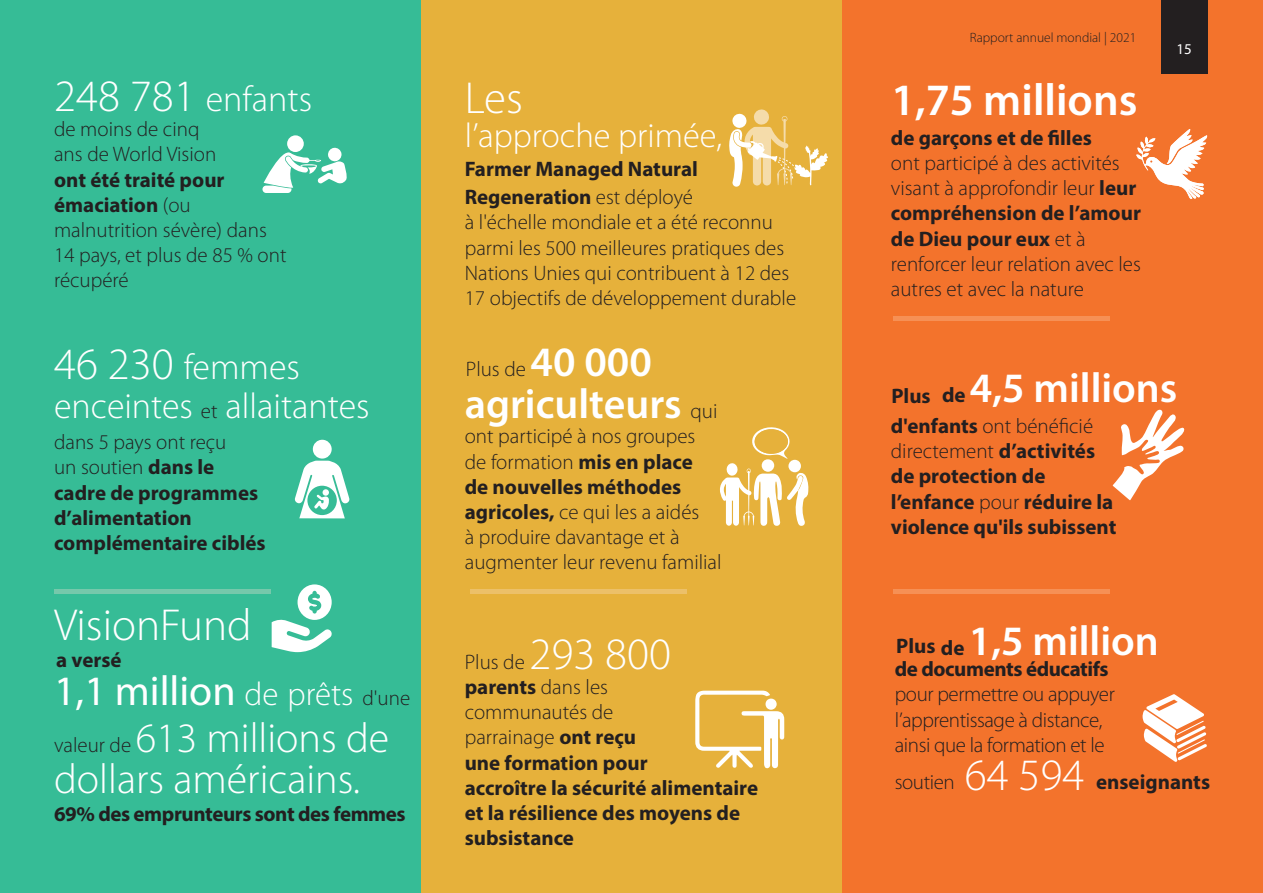
<style>
.page{position:relative;width:1263px;height:893px;background:#fff}
.page>*{position:absolute;margin:0;border:0;box-sizing:border-box;transform-origin:0 0}
.t1{font:300 45px "Myriad Pro";color:#fff}
.t2{font:600 45px "Myriad Pro";color:#fff}
.t3{font:600 42px "Myriad Pro";color:#fff}
.t4{font:300 42px/40.5px "Myriad Pro";color:#fff}
.t5{font:42px "Myriad Pro";color:#fff}
.t6{font:300 36px/39px "Myriad Pro";color:#fff}
.t7{font:300 34.5px "Myriad Pro";color:#fff}
.t8{font:300 21px/25.2px "Myriad Pro";color:#231f20}
.t9{font:700 21px/25.2px "Myriad Pro";color:#231f20}
.t10{font:300 21px/25.2px "Myriad Pro";letter-spacing:-.02em;color:#231f20}
.t11{font:700 21px "Myriad Pro";letter-spacing:-.02em;color:#231f20}
.t12{font:15px "Myriad Pro";color:#fff}
.t13{font:300 13.5px "Myriad Pro";color:#231f20}
.s1{font-size:45px}
.s2{font-weight:700}
.s3{font-size:21px;color:#231f20}
.s4{font-weight:300}
.s5{font-weight:300;font-size:33px}
.s6{font-weight:300;font-size:21px;color:#231f20}
.s7{font-weight:600;font-size:42px;color:#fff}
.s8{font-size:45px;color:#fff}
.s9{font-weight:700;font-size:21px;color:#231f20}
.s10{font-weight:300;font-size:45px;color:#fff}
</style>
<div class="page">
<div style="left:0;top:0;width:421px;height:893px;background:#36bc96"></div>
<div style="left:421px;top:0;width:421px;height:893px;background:#e6b13b"></div>
<div style="left:842px;top:0;width:421px;height:893px;background:#f3732c"></div>
<div style="left:1161px;top:0;width:46px;height:73px;background:#231f20"></div>
<svg style="left:272px;top:584px;width:60px;height:68px"></svg>
<div style="left:471px;top:589px;width:216px;height:5px;background:#ecc069"></div>
<div style="left:893px;top:589px;width:216px;height:5px;background:#f69055"></div>
<div style="left:893px;top:316px;width:216px;height:5px;background:#f69055"></div>
<div style="left:54px;top:589px;width:216px;height:5px;background:#76c8ab"></div>
<div style="left:313px;top:440px;width:19px;height:19px;background:#fff;border-radius:50%"></div>
<svg style="left:294px;top:461px;width:56px;height:57px"></svg>
<div style="left:323px;top:489px;width:6px;height:7px;background:#fff;border-radius:50%"></div>
<div style="left:287px;top:135px;width:17px;height:17px;background:#fff;border-radius:50%"></div>
<svg style="left:262px;top:148px;width:85px;height:45px"></svg>
<svg style="left:729px;top:109px;width:99px;height:78px"></svg>
<svg style="left:720px;top:427px;width:89px;height:99px"></svg>
<svg style="left:695px;top:691px;width:89px;height:78px"></svg>
<div style="left:765px;top:699px;width:12px;height:11px;background:#fff;border-radius:50%"></div>
<svg style="left:1113px;top:409px;width:72px;height:91px"></svg>
<svg style="left:1142px;top:694px;width:65px;height:68px"></svg>
<svg style="left:1136px;top:129px;width:71px;height:70px"></svg>
<h3 class="t6" style="left:54px;top:81px;width:259px"><span class="s1">248 781</span> enfants</h3>
<p class="t8" style="left:54px;top:117px;width:164px">de moins de cinq ans de World Vision</p>
<p class="t8" style="left:54px;top:167px;width:234px"><span class="s2">ont été traité pour émaciation</span> (ou malnutrition sévère) dans<br>14 pays, et plus de 85 % ont récupéré</p>
<h3 class="t6" style="left:54px;top:348px;width:317px"><span class="s1">46 230</span> femmes enceintes <span class="s3">et</span> allaitantes</h3>
<p class="t9" style="left:54px;top:429px;width:213px"><span class="s4">dans 5 pays ont reçu<br>un soutien</span> dans le cadre de programmes d’alimentation complémentaire ciblés</p>
<h1 class="t1" style="left:54px;top:600px;width:199px">VisionFund</h1>
<p class="t9" style="left:56px;top:647px;width:67px">a versé</p>
<h2 class="t5" style="left:54px;top:665px;width:358px">1,1 million <span class="s5">de prêts</span> <span class="s6">d'une</span></h2>
<h2 class="t4" style="left:54px;top:719px;width:337px"><span class="s3">valeur de</span> 613 millions de dollars américains.</h2>
<p class="t11" style="left:54px;top:801px;width:353px">69% des emprunteurs sont des femmes</p>
<h1 class="t1" style="left:465px;top:74px;width:60px">Les</h1>
<h3 class="t7" style="left:465px;top:117px;width:259px">l’approche primée,</h3>
<p class="t9" style="left:465px;top:154px;width:235px;line-height:28.5px">Farmer Managed Natural<br>Regeneration <span class="s4">est déployé</span></p>
<p class="t8" style="left:465px;top:210px;width:333px">à l'échelle mondiale et a été reconnu parmi les 500 meilleures pratiques des Nations Unies qui contribuent à 12 des 17 objectifs de développement durable</p>
<p class="t8" style="left:466px;top:357px;width:187px">Plus de <span class="s7">40 000</span></p>
<h2 class="t3" style="left:465px;top:377px;width:254px">agriculteurs <span class="s6">qui</span></h2>
<p class="t8" style="left:465px;top:424px;width:258px">ont participé à nos groupes de formation <span class="s2">mis en place de nouvelles méthodes agricoles,</span> ce qui les a aidés<br>à produire davantage et à augmenter leur revenu familial</p>
<p class="t8" style="left:465px;top:650px;width:208px">Plus de <span class="s8">293 800</span></p>
<p class="t9" style="left:465px;top:674px;width:295px">parents <span class="s4">dans les<br>communautés de<br>parrainage</span> ont reçu<br>une formation pour<br>accroître la sécurité alimentaire et la résilience des moyens de subsistance</p>
<p class="t13" style="left:970px;top:30px;width:168px">Rapport annuel mondial | 2021</p>
<h1 class="t2" style="left:891px;top:71px;width:248px">1,75 millions</h1>
<p class="t9" style="left:891px;top:124px;width:203px">de garçons et de filles</p>
<p class="t8" style="left:891px;top:151px;width:252px">ont participé à des activités visant à approfondir leur <span class="s2">leur compréhension de l’amour de Dieu pour eux</span> et à renforcer leur relation avec les autres et avec la nature</p>
<p class="t12" style="left:1176px;top:40px;width:17px">15</p>
<h2 class="t3" style="left:891px;top:361px;width:288px"><span class="s9">Plus de</span> 4,5 millions</h2>
<p class="t9" style="left:891px;top:412px;width:227px">d'enfants <span class="s4">ont bénéficié directement</span> d’activités de protection de l’enfance <span class="s4">pour</span> réduire la violence qu'ils subissent</p>
<h2 class="t3" style="left:896px;top:614px;width:264px"><span class="s9">Plus de</span> 1,5 million</h2>
<p class="t11" style="left:895px;top:655px;width:215px">de documents éducatifs</p>
<p class="t10" style="left:895px;top:682px;width:222px">pour permettre ou appuyer l’apprentissage à distance, ainsi que la formation et le</p>
<p class="t10" style="left:895px;top:770px;width:61px">soutien</p>
<p class="t9" style="left:965px;top:769px;width:247px"><span class="s10">64 594</span> enseignants</p>
</div>
